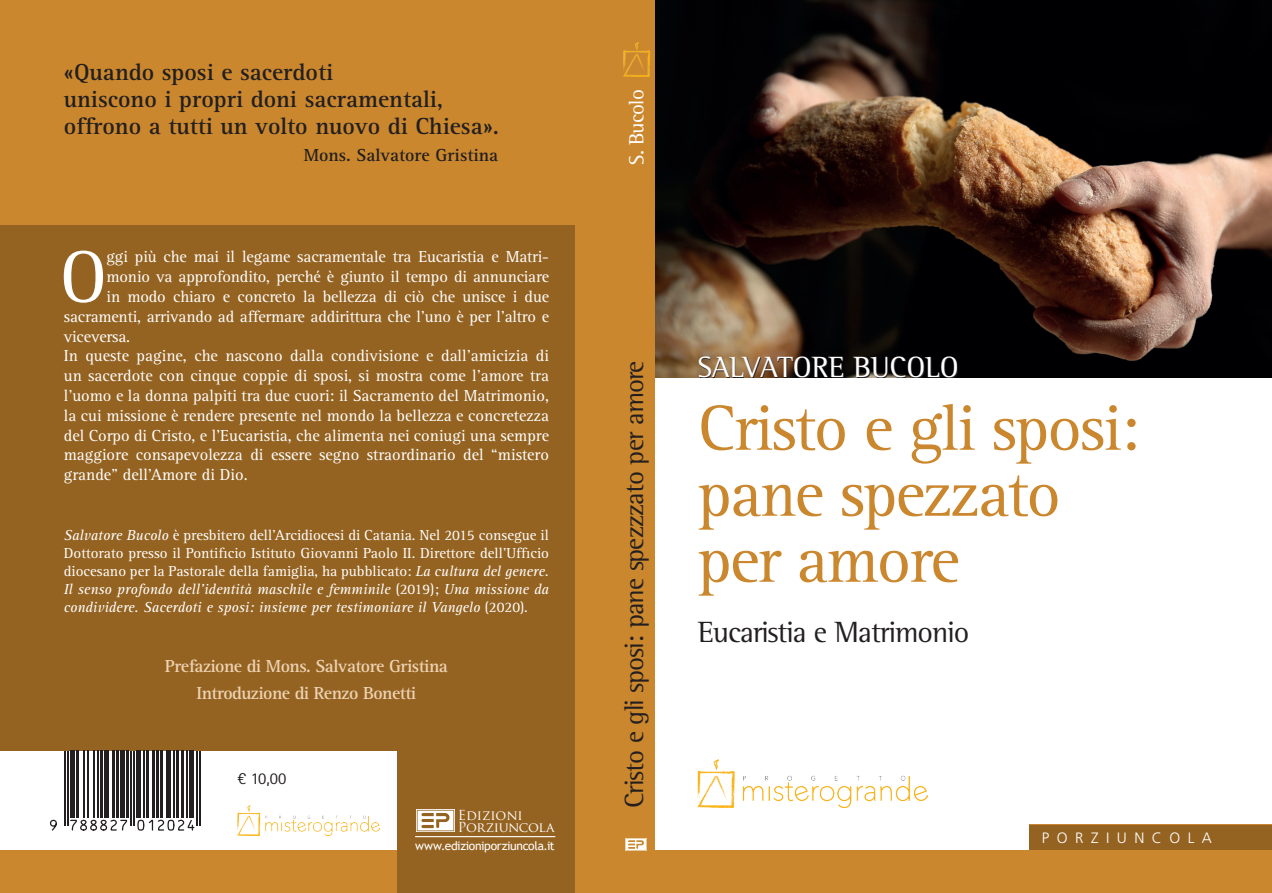
<style>
.page{position:relative;width:1272px;height:893px;background:#fff}
.page>*{position:absolute;margin:0;border:0;box-sizing:border-box;transform-origin:0 0}
.t1{font:75.9px "Rotis Serif Std";color:#fff}
.t2{font:66px/66px "Rotis Serif Std";letter-spacing:-.03em;color:#ca872d}
.t3{font:30px "Rotis Semi Serif Std";letter-spacing:-.03em;color:#231f20}
.t4{font:30px "Rotis Semi Serif Std";color:#fff}
.t5{font:27px "Rotis Semi Serif Std";letter-spacing:-.03em;color:#231f20}
.t6{font:700 24px/27px "Rotis Serif Std";color:#231f20}
.t7{font:21px "Rotis Semi Serif Std";letter-spacing:-.03em;color:#fff}
.t8{font:700 18px/27px "Rotis Serif Std";letter-spacing:-.03em;color:#edd3b3;text-align:center}
.t9{font:700 18px "Rotis Serif Std";color:#231f20}
.t10{font:16.5px "Rotis Serif Std";color:#fff}
.t11{font:16.5px "Rotis Sans Serif Std";color:#231f20}
.t12{font:15px/18px "Rotis Serif Std";color:#fff;text-align:justify}
.t13{font:300 15px "Frutiger LT Std";letter-spacing:.5em;color:#fff}
.t14{font:13.5px/12px "Trajan Pro";letter-spacing:-.015em;color:#fff}
.t15{font:12px "Trebuchet MS";letter-spacing:-.025em;color:#fff}
.s1{font-style:italic}
</style>
<div class="page">
<div style="left:0;top:0;width:617px;height:893px;background:#ca872d"></div>
<div style="left:0;top:225px;width:574px;height:668px;background:#956321"></div>
<div style="left:0;top:751px;width:396px;height:99px;background:#fff"></div>
<hr style="left:64px;top:751px;width:2px;height:74px;background:#231f20">
<hr style="left:67px;top:751px;width:2px;height:74px;background:#231f20">
<hr style="left:70px;top:751px;width:4px;height:67px;background:#231f20">
<hr style="left:76px;top:751px;width:3px;height:67px;background:#231f20">
<hr style="left:83px;top:751px;width:2px;height:67px;background:#231f20">
<hr style="left:87px;top:751px;width:2px;height:67px;background:#231f20">
<hr style="left:93px;top:751px;width:2px;height:67px;background:#231f20">
<hr style="left:97px;top:751px;width:2px;height:67px;background:#231f20">
<hr style="left:100px;top:751px;width:3px;height:67px;background:#231f20">
<hr style="left:105px;top:751px;width:4px;height:67px;background:#231f20">
<hr style="left:112px;top:751px;width:3px;height:67px;background:#231f20">
<hr style="left:116px;top:751px;width:3px;height:67px;background:#231f20">
<div style="left:120px;top:751px;width:5px;height:67px;background:#231f20"></div>
<hr style="left:126px;top:751px;width:3px;height:67px;background:#231f20">
<hr style="left:130px;top:751px;width:2px;height:74px;background:#231f20">
<hr style="left:133px;top:751px;width:2px;height:74px;background:#231f20">
<hr style="left:136px;top:751px;width:4px;height:67px;background:#231f20">
<hr style="left:143px;top:751px;width:2px;height:67px;background:#231f20">
<hr style="left:146px;top:751px;width:3px;height:67px;background:#231f20">
<hr style="left:152px;top:751px;width:3px;height:67px;background:#231f20">
<hr style="left:156px;top:751px;width:3px;height:67px;background:#231f20">
<hr style="left:160px;top:751px;width:3px;height:67px;background:#231f20">
<hr style="left:166px;top:751px;width:4px;height:67px;background:#231f20">
<hr style="left:173px;top:751px;width:2px;height:67px;background:#231f20">
<hr style="left:176px;top:751px;width:3px;height:67px;background:#231f20">
<hr style="left:181px;top:751px;width:2px;height:67px;background:#231f20">
<hr style="left:186px;top:751px;width:2px;height:67px;background:#231f20">
<hr style="left:189px;top:751px;width:4px;height:67px;background:#231f20">
<hr style="left:196px;top:751px;width:2px;height:74px;background:#231f20">
<hr style="left:199px;top:751px;width:2px;height:74px;background:#231f20">
<svg style="left:50px;top:819px;width:145px;height:12px"></svg>
<img style="left:237px;top:806px;width:142px;height:29px">
<img style="left:655px;top:0;width:616px;height:378px">
<div style="left:1029px;top:825px;width:242px;height:25px;background:#956321"></div>
<svg style="left:700px;top:357px;width:258px;height:21px"></svg>
<img style="left:697px;top:760px;width:230px;height:48px">
<div style="left:591px;top:850px;width:680px;height:43px;background:#ca872d"></div>
<div style="left:617px;top:0;width:38px;height:893px;background:#ca872d"></div>
<img style="left:623px;top:43px;width:27px;height:33px">
<img style="left:625px;top:838px;width:21px;height:12px">
<hr style="left:415px;top:836px;width:140px;height:1px;background:#fff">
<img style="left:416px;top:810px;width:39px;height:21px">
<div style="left:0;top:850px;width:396px;height:43px;background:#ca872d"></div>
<h3 class="t6" style="left:64px;top:59px;width:437px">«Quando sposi e sacerdoti<br>uniscono i propri doni sacramentali, offrono a tutti un volto nuovo di Chiesa».</h3>
<p class="t9" style="left:304px;top:145px;width:196px">Mons. Salvatore Gristina</p>
<h1 class="t1" style="left:59px;top:234px;width:49px">O</h1>
<p class="t10" style="left:107px;top:247px;width:444px">ggi più che mai il legame sacramentale tra Eucaristia e Matri-</p>
<p class="t10" style="left:107px;top:267px;width:444px">monio va approfondito, perché è giunto il tempo di annunciare</p>
<p class="t10" style="left:107px;top:287px;width:444px">in modo chiaro e concreto la bellezza di ciò che unisce i due</p>
<p class="t10" style="left:64px;top:307px;width:487px">sacramenti, arrivando ad affermare addirittura che l’uno è per l’altro e</p>
<p class="t10" style="left:64px;top:327px;width:68px">viceversa.</p>
<p class="t10" style="left:64px;top:346px;width:486px">In queste pagine, che nascono dalla condivisione e dall’amicizia di</p>
<p class="t10" style="left:64px;top:366px;width:486px">un sacerdote con cinque coppie di sposi, si mostra come l’amore tra</p>
<p class="t10" style="left:64px;top:386px;width:486px">l’uomo e la donna palpiti tra due cuori: il Sacramento del Matrimonio,</p>
<p class="t10" style="left:64px;top:406px;width:486px">la cui missione è rendere presente nel mondo la bellezza e concretezza</p>
<p class="t10" style="left:64px;top:426px;width:487px">del Corpo di Cristo, e l’Eucaristia, che alimenta nei coniugi una sempre</p>
<p class="t10" style="left:64px;top:445px;width:486px">maggiore consapevolezza di essere segno straordinario del “mistero</p>
<p class="t10" style="left:64px;top:465px;width:185px">grande” dell’Amore di Dio.</p>
<p class="t12" style="left:64px;top:526px;width:487px"><span class="s1">Salvatore Bucolo</span> è presbitero dell’Arcidiocesi di Catania. Nel 2015 consegue il Dottorato presso il Pontificio Istituto Giovanni Paolo II. Direttore dell’Ufficio diocesano per la Pastorale della famiglia, ha pubblicato: <span class="s1">La cultura del genere.<br>Il senso profondo dell’identità maschile e femminile</span> (2019); <span class="s1">Una missione da condividere. Sacerdoti e sposi: insieme per testimoniare il Vangelo</span> (2020).</p>
<p class="t8" style="left:165px;top:652px;width:284px">Prefazione di Mons. Salvatore Gristina<br>Introduzione di Renzo Bonetti</p>
<p class="t11" style="left:237px;top:769px;width:50px">€ 10,00</p>
<p class="t14" style="left:458px;top:809px;width:98px">Edizioni<br>Porziuncola</p>
<p class="t15" style="left:415px;top:839px;width:141px">www.edizioniporziuncola.it</p>
<p class="t7" style="left:624px;top:165px;width:77px;rotate:-90deg">S. Bucolo</p>
<h3 class="t5" style="left:618px;top:808px;width:449px;rotate:-90deg">Cristo e gli sposi: pane spezzzato per amore</h3>
<h3 class="t4" style="left:697px;top:350px;width:262px">SALVATORE BUCOLO</h3>
<h2 class="t2" style="left:697px;top:397px;width:443px">Cristo e gli sposi: pane spezzato per amore</h2>
<h3 class="t3" style="left:697px;top:614px;width:273px">Eucaristia e Matrimonio</h3>
<p class="t13" style="left:1041px;top:829px;width:172px">PORZIUNCOLA</p>
</div>
